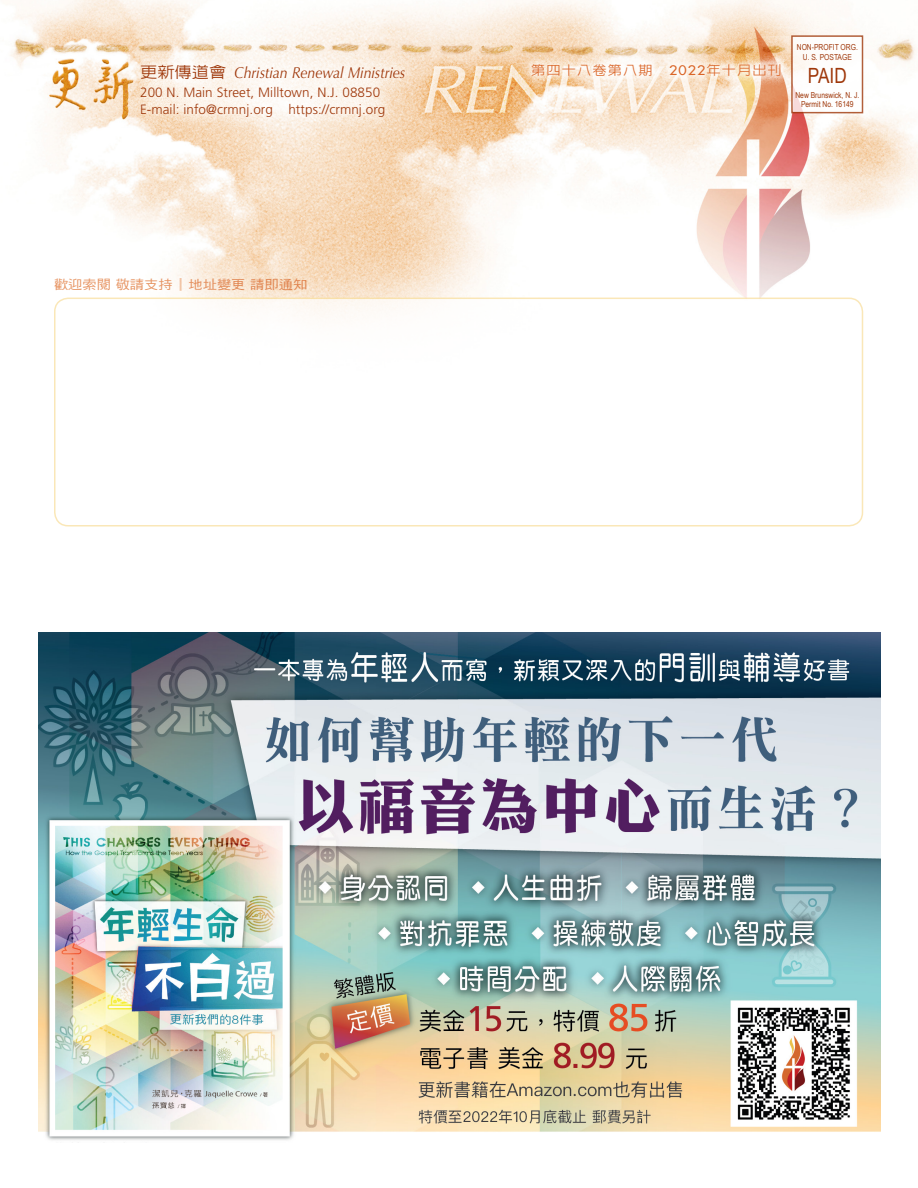
<style>
.page{position:relative;width:918px;height:1188px;background:#fff}
.page>*{position:absolute;margin:0;border:0;box-sizing:border-box;transform-origin:0 0}
.t1{font:21px "Arial Narrow";color:#9f380b}
.t2{font:italic 15.75px "Optima";color:#9f380b;scale:.9 1}
.t3{font:300 13.5px "Frutiger LT Std";letter-spacing:.005em;color:#9f380b}
.t4{font:500 12.9px "AR Hei B5";letter-spacing:.075em;color:#da6527;scale:1.11 1}
.t5{font:12.75px "DF Hei Std W5";color:#e79564;scale:1.12 1}
.t6{font:8.25px "Arial Narrow";color:#9f380b}
.s1{font-family:"AR Hei B5";font-weight:500;font-style:normal;font-size:15.6px}
.s2{font-family:"Futura Std"}
.s3{color:#f3caad}
</style>
<div class="page">
<img style="left:10px;top:0;width:908px;height:398px">
<div style="left:521px;top:53px;width:270px;height:33px;background:#fff;opacity:.75"></div>
<svg style="left:121px;top:44px;width:304px;height:92px"></svg>
<svg style="left:790px;top:35px;width:74px;height:79px"></svg>
<div style="left:55px;top:298px;width:808px;height:228px;background:#fff;border-radius:14px"></div>
<div style="left:54px;top:298px;width:809px;height:229px;border:2px solid #f9de9a;border-radius:14px"></div>
<img style="left:38px;top:632px;width:842px;height:508px">
<p class="t2" style="left:140px;top:63px;width:296px"><span class="s1">更新傳道會</span> Christian Renewal Ministries</p>
<p class="t4" style="left:531px;top:63px;width:227px">第四十八卷第八期　<span class="s2">2022</span>年十月出刊</p>
<p class="t3" style="left:140px;top:85px;width:242px">200 N. Main Street, Milltown, N.J. 08850</p>
<p class="t3" style="left:140px;top:101px;width:247px">E-mail: info@crmnj.org https://crmnj.org</p>
<p class="t6" style="left:797px;top:41px;width:63px">NON-PROFIT ORG.</p>
<p class="t6" style="left:803px;top:51px;width:51px">U. S. POSTAGE</p>
<p class="t1" style="left:808px;top:60px;width:40px">PAID</p>
<p class="t6" style="left:795px;top:89px;width:65px">New Brunswick, N. J.</p>
<p class="t6" style="left:801px;top:98px;width:54px">Permit No. 16149</p>
<p class="t5" style="left:54px;top:277px;width:228px">歡迎索閱 敬請支持 <span class="s3">▏</span>地址變更 請即通知</p>
</div>
